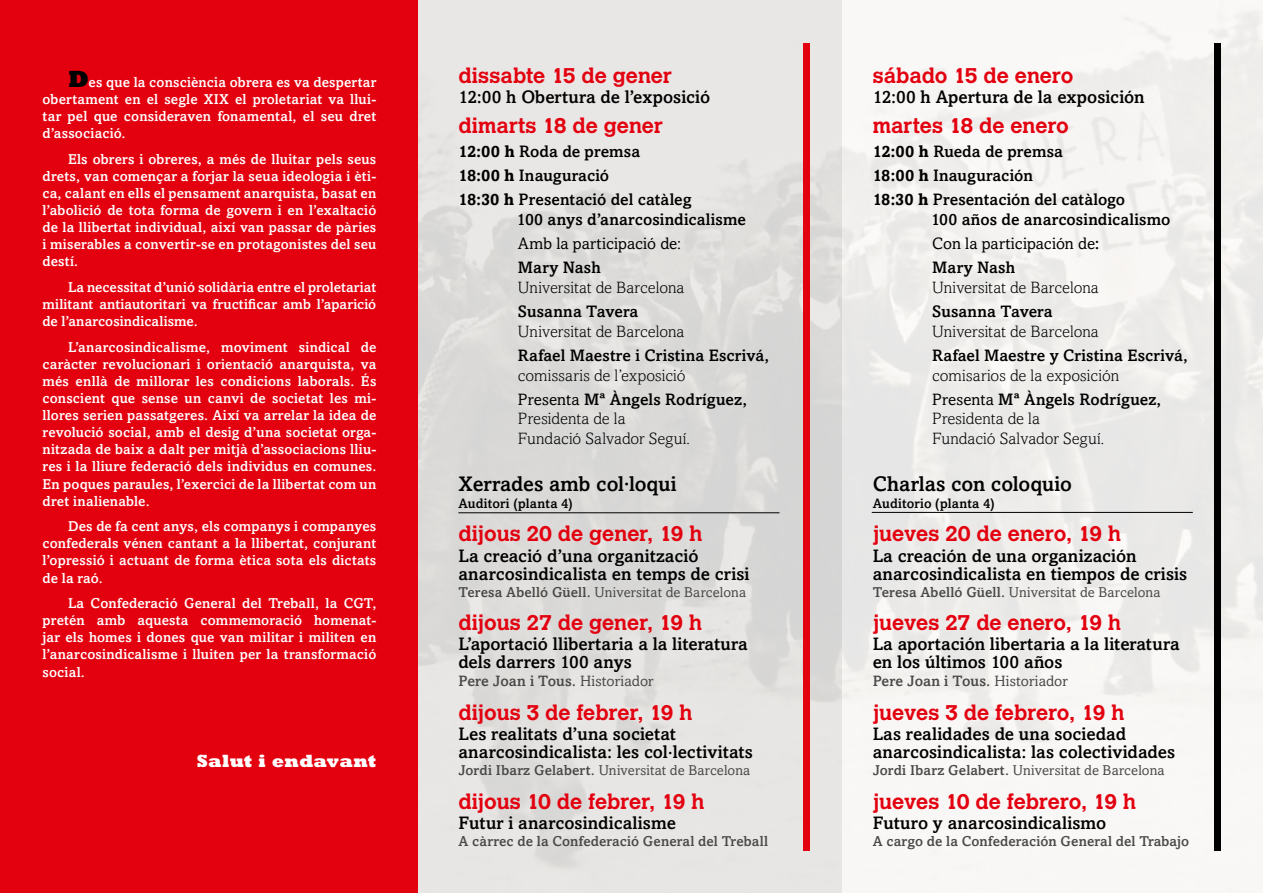
<style>
.page{position:relative;width:1263px;height:893px;background:#fff}
.page>*{position:absolute;margin:0;border:0;box-sizing:border-box;transform-origin:0 0}
.t1{font:700 21px "Calvert MT Std";letter-spacing:-.005em;color:#e3000f}
.t2{font:500 21px "Amasis MT Std";color:#000}
.t3{font:500 18px/18px "Amasis MT Std";letter-spacing:.005em;color:#000}
.t4{font:800 18px "Rockwell Std";letter-spacing:.01em;color:#fff}
.t5{font:500 16.5px/24px "Amasis MT Std";letter-spacing:.005em;color:#000}
.t6{font:300 16.5px/24px "Amasis MT Std";letter-spacing:.005em;color:#000}
.t7{font:16.5px "Amasis MT Std";color:#000}
.t8{font:500 15px "Amasis MT Std";letter-spacing:.005em;color:#494948}
.t9{font:500 14.25px/17.1px "Amasis MT Std";letter-spacing:.015em;color:#fff;text-align:justify}
.t10{font:14.25px "Amasis MT Std";letter-spacing:.01em;color:#494948}
.t11{font:500 14.25px "Amasis MT Std";letter-spacing:.01em;color:#494948}
.t12{font:500 13.5px "Amasis MT Std";letter-spacing:.01em;color:#000}
.s1{font-family:"Rockwell";font-weight:800;font-size:24px;color:#000}
.s2{font-weight:700}
.s3{font-weight:400}
.s4{font-weight:500}
</style>
<div class="page">
<img style="left:418px;top:0;width:845px;height:893px">
<div style="left:1214px;top:43px;width:6px;height:807px;background:#000"></div>
<div style="left:804px;top:43px;width:6px;height:807px;background:#e3000f"></div>
<div style="left:0;top:0;width:418px;height:893px;background:#e3000f"></div>
<hr style="left:458px;top:512px;width:321px;height:1px;background:#000">
<hr style="left:872px;top:512px;width:321px;height:1px;background:#000">
<p class="t9" style="left:43px;top:73px;width:335px;text-indent:26px"><span class="s1">D</span>es que la consciència obrera es va despertar obertament en el segle XIX el proletariat va llui&shy;tar pel que consideraven fonamental, el seu dret d’associació.</p>
<p class="t9" style="left:43px;top:150px;width:335px;text-indent:26px">Els obrers i obreres, a més de lluitar pels seus drets, van començar a forjar la seua ideologia i èti&shy;ca, calant en ells el pensament anarquista, basat en l’abolició de tota forma de govern i en l’exaltació de la llibertat individual, així van passar de pàries i miserables a convertir-se en protagonistes del seu destí.</p>
<p class="t9" style="left:43px;top:278px;width:335px;text-indent:26px">La necessitat d’unió solidària entre el proletariat militant antiautoritari va fructificar amb l’aparició de l’anarcosindicalisme.</p>
<p class="t9" style="left:43px;top:338px;width:335px;text-indent:26px">L’anarcosindicalisme, moviment sindical de caràcter revolucionari i orientació anarquista, va més enllà de millorar les condicions laborals. És conscient que sense un canvi de societat les mi&shy;llores serien passatgeres. Així va arrelar la idea de revolució social, amb el desig d’una societat orga&shy;nitzada de baix a dalt per mitjà d’associacions lliu&shy;res i la lliure federació dels individus en comunes.<br>En poques paraules, l’exercici de la llibertat com un dret inalienable.</p>
<p class="t9" style="left:43px;top:518px;width:335px;text-indent:26px">Des de fa cent anys, els companys i companyes confederals vénen cantant a la llibertat, conjurant l’opressió i actuant de forma ètica sota els dictats de la raó.</p>
<p class="t9" style="left:43px;top:595px;width:335px;text-indent:26px">La Confederació General del Treball, la CGT, pretén amb aquesta commemoració homenat&shy;jar els homes i dones que van militar i militen en l’anarcosindicalisme i lluiten per la transformació social.</p>
<p class="t4" style="left:197px;top:750px;width:181px">Salut i endavant</p>
<h1 class="t1" style="left:458px;top:63px;width:215px">dissabte 15 de gener</h1>
<p class="t3" style="left:458px;top:88px;width:253px">12:00 h Obertura de l’exposició</p>
<h1 class="t1" style="left:458px;top:112px;width:206px">dimarts 18 de gener</h1>
<p class="t5" style="left:458px;top:139px;width:234px"><span class="s2">12:00 h</span> Roda de premsa<br><span class="s2">18:00 h</span> Inauguració<br><span class="s2">18:30 h</span> Presentació del catàleg</p>
<p class="t5" style="left:517px;top:207px;width:230px">100 anys d’anarcosindicalisme</p>
<p class="t7" style="left:518px;top:234px;width:165px">Amb la participació de:</p>
<p class="t5" style="left:518px;top:255px;width:84px">Mary Nash</p>
<p class="t6" style="left:518px;top:275px;width:168px">Universitat de Barcelona</p>
<p class="t5" style="left:518px;top:299px;width:122px">Susanna Tavera</p>
<p class="t6" style="left:518px;top:319px;width:168px">Universitat de Barcelona</p>
<p class="t5" style="left:518px;top:343px;width:253px">Rafael Maestre i Cristina Escrivá,</p>
<p class="t6" style="left:518px;top:363px;width:231px">comissaris de l’exposició<br><span class="s3">Presenta</span> <span class="s4">Mª Àngels Rodríguez,</span></p>
<p class="t6" style="left:518px;top:409px;width:174px;line-height:19.8px">Presidenta de la<br>Fundació Salvador Seguí.</p>
<h1 class="t2" style="left:458px;top:471px;width:220px">Xerrades amb col·loqui</h1>
<p class="t12" style="left:458px;top:495px;width:116px">Auditori (planta 4)</p>
<h1 class="t1" style="left:458px;top:521px;width:245px">dijous 20 de gener, 19 h</h1>
<p class="t3" style="left:458px;top:546px;width:293px">La creació d’una organització anarcosindicalista en temps de crisi</p>
<p class="t10" style="left:458px;top:583px;width:289px"><span class="s4">Teresa Abelló Güell.</span> Universitat de Barcelona</p>
<h1 class="t1" style="left:458px;top:610px;width:245px">dijous 27 de gener, 19 h</h1>
<p class="t3" style="left:458px;top:635px;width:291px">L’aportació llibertaria a la literatura dels darrers 100 anys</p>
<p class="t8" style="left:458px;top:672px;width:197px">Pere Joan i Tous. <span class="s3">Historiador</span></p>
<h1 class="t1" style="left:458px;top:699px;width:236px">dijous 3 de febrer, 19 h</h1>
<p class="t3" style="left:458px;top:725px;width:296px">Les realitats d’una societat anarcosindicalista: les col.lectivitats</p>
<p class="t10" style="left:458px;top:762px;width:293px"><span class="s4">Jordi Ibarz Gelabert.</span> Universitat de Barcelona</p>
<h1 class="t1" style="left:458px;top:788px;width:247px">dijous 10 de febrer, 19 h</h1>
<p class="t3" style="left:458px;top:814px;width:219px">Futur i anarcosindicalisme</p>
<p class="t11" style="left:458px;top:833px;width:311px">A càrrec de la Confederació General del Treball</p>
<h1 class="t1" style="left:873px;top:63px;width:202px">sábado 15 de enero</h1>
<p class="t3" style="left:873px;top:88px;width:274px">12:00 h Apertura de la exposición</p>
<h1 class="t1" style="left:873px;top:112px;width:198px">martes 18 de enero</h1>
<p class="t5" style="left:873px;top:139px;width:254px"><span class="s2">12:00 h</span> Rueda de premsa<br><span class="s2">18:00 h</span> Inauguración<br><span class="s2">18:30 h</span> Presentación del catàlogo</p>
<p class="t5" style="left:931px;top:207px;width:241px">100 años de anarcosindicalismo<br><span class="s3">Con la participación de</span>:<br>Mary Nash</p>
<p class="t6" style="left:932px;top:275px;width:168px">Universitat de Barcelona</p>
<p class="t5" style="left:932px;top:299px;width:122px">Susanna Tavera</p>
<p class="t6" style="left:932px;top:319px;width:168px">Universitat de Barcelona</p>
<p class="t5" style="left:932px;top:343px;width:257px">Rafael Maestre y Cristina Escrivá,</p>
<p class="t6" style="left:932px;top:363px;width:231px">comisarios de la exposición<br><span class="s3">Presenta</span> <span class="s4">Mª Àngels Rodríguez,</span></p>
<p class="t6" style="left:932px;top:409px;width:174px;line-height:19.8px">Presidenta de la<br>Fundació Salvador Seguí.</p>
<h1 class="t2" style="left:873px;top:471px;width:201px">Charlas con coloquio</h1>
<p class="t12" style="left:873px;top:495px;width:123px">Auditorio (planta 4)</p>
<h1 class="t1" style="left:873px;top:521px;width:250px">jueves 20 de enero, 19 h</h1>
<p class="t3" style="left:873px;top:546px;width:316px">La creación de una organización anarcosindicalista en tiempos de crisis</p>
<p class="t10" style="left:873px;top:583px;width:289px"><span class="s4">Teresa Abelló Güell.</span> Universitat de Barcelona</p>
<h1 class="t1" style="left:873px;top:610px;width:250px">jueves 27 de enero, 19 h</h1>
<p class="t3" style="left:873px;top:635px;width:308px">La aportación libertaria a la literatura en los últimos 100 años</p>
<p class="t8" style="left:873px;top:672px;width:197px">Pere Joan i Tous. <span class="s3">Historiador</span></p>
<h1 class="t1" style="left:873px;top:699px;width:253px">jueves 3 de febrero, 19 h</h1>
<p class="t3" style="left:873px;top:725px;width:304px">Las realidades de una sociedad anarcosindicalista: las colectividades</p>
<p class="t10" style="left:873px;top:762px;width:293px"><span class="s4">Jordi Ibarz Gelabert.</span> Universitat de Barcelona</p>
<h1 class="t1" style="left:873px;top:788px;width:265px">jueves 10 de febrero, 19 h</h1>
<p class="t3" style="left:873px;top:814px;width:235px">Futuro y anarcosindicalismo</p>
<p class="t11" style="left:873px;top:833px;width:318px">A cargo de la Confederación General del Trabajo</p>
</div>
